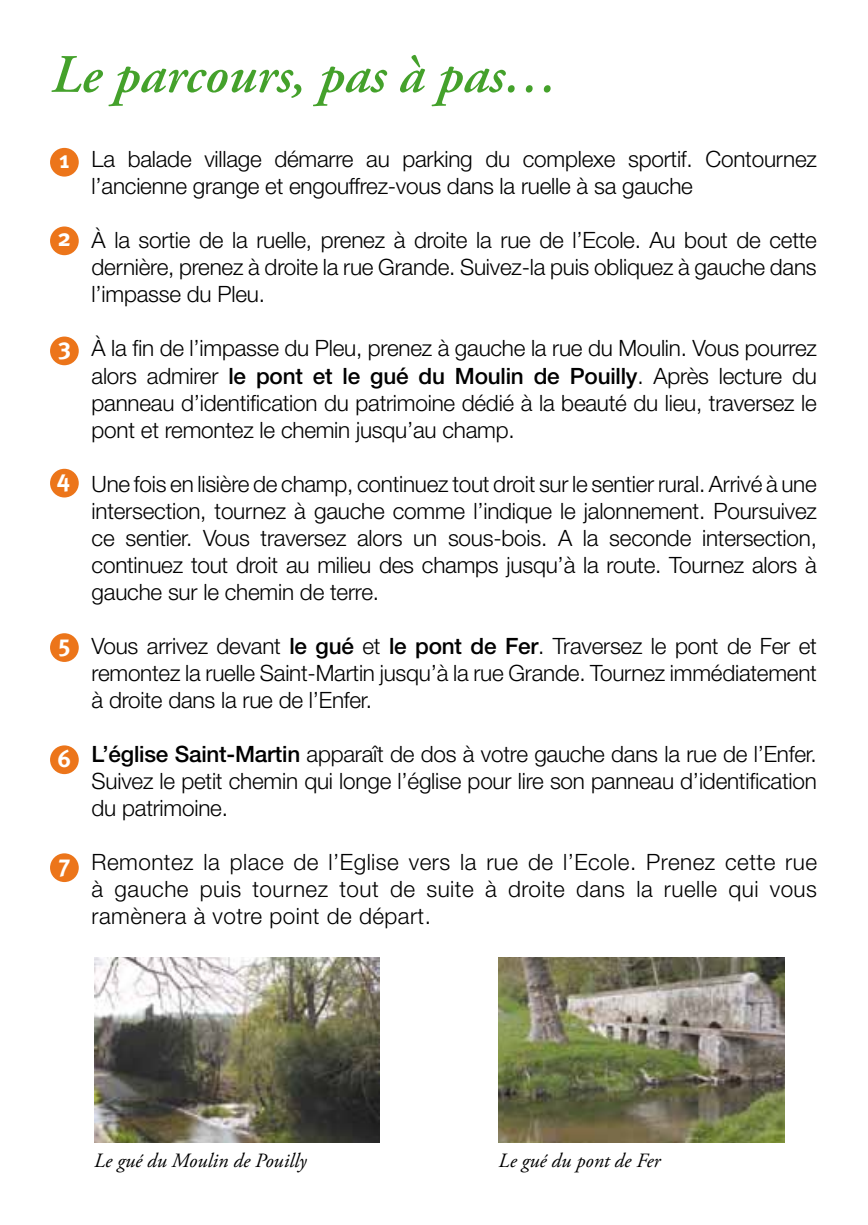
<style>
.page{position:relative;width:868px;height:1225px;background:#fff}
.page>*{position:absolute;margin:0;border:0;box-sizing:border-box;transform-origin:0 0}
.t1{font:italic 600 54px "Adobe Garamond Pro";color:#44a12b}
.t2{font:700 24.3px "Meta OT";color:#fff}
.t3{font:300 22.5px/27px "Helvetica Neue LT Std";letter-spacing:-.01em;color:#000;text-align:justify}
.t4{font:italic 20.25px "Adobe Garamond Pro";color:#000}
.s1{font-weight:500}
</style>
<div class="page">
<img style="left:94px;top:957px;width:285px;height:185px">
<img style="left:498px;top:957px;width:286px;height:185px">
<div style="left:50px;top:148px;width:29px;height:29px;background:#ec751a;border-radius:50%"></div>
<div style="left:50px;top:226px;width:29px;height:29px;background:#ec751a;border-radius:50%"></div>
<div style="left:50px;top:336px;width:29px;height:29px;background:#ec751a;border-radius:50%"></div>
<div style="left:50px;top:469px;width:29px;height:28px;background:#ec751a;border-radius:50%"></div>
<div style="left:50px;top:633px;width:29px;height:29px;background:#ec751a;border-radius:50%"></div>
<div style="left:50px;top:853px;width:29px;height:29px;background:#ec751a;border-radius:50%"></div>
<div style="left:50px;top:745px;width:29px;height:29px;background:#ec751a;border-radius:50%"></div>
<h1 class="t1" style="left:51px;top:44px;width:509px">Le parcours, pas à pas…</h1>
<p class="t2" style="left:59px;top:145px;width:12px">1</p>
<p class="t2" style="left:57px;top:223px;width:15px">2</p>
<p class="t2" style="left:58px;top:332px;width:15px">3</p>
<p class="t2" style="left:57px;top:464px;width:15px">4</p>
<p class="t2" style="left:58px;top:629px;width:14px">5</p>
<p class="t2" style="left:57px;top:744px;width:16px">6</p>
<p class="t2" style="left:58px;top:849px;width:14px">7</p>
<p class="t3" style="left:92px;top:145px;width:726px">La balade village démarre au parking du complexe sportif. Contournez l’ancienne grange et engouffrez-vous dans la ruelle à sa gauche</p>
<p class="t3" style="left:92px;top:226px;width:726px">À la sortie de la ruelle, prenez à droite la rue de l’Ecole. Au bout de cette dernière, prenez à droite la rue Grande. Suivez-la puis obliquez à gauche dans l’impasse du Pleu.</p>
<p class="t3" style="left:92px;top:334px;width:726px">À la fin de l’impasse du Pleu, prenez à gauche la rue du Moulin. Vous pourrez alors admirer <span class="s1">le pont et le gué du Moulin de Pouilly</span>. Après lecture du panneau d’identification du patrimoine dédié à la beauté du lieu, traversez le pont et remontez le chemin jusqu’au champ.</p>
<p class="t3" style="left:92px;top:469px;width:726px">Une fois en lisière de champ, continuez tout droit sur le sentier rural. Arrivé à une intersection, tournez à gauche comme l’indique le jalonnement. Poursuivez ce sentier. Vous traversez alors un sous-bois. A la seconde intersection, continuez tout droit au milieu des champs jusqu’à la route. Tournez alors à gauche sur le chemin de terre.</p>
<p class="t3" style="left:92px;top:631px;width:726px">Vous arrivez devant <span class="s1">le gué</span> et <span class="s1">le pont de Fer</span>. Traversez le pont de Fer et remontez la ruelle Saint-Martin jusqu’à la rue Grande. Tournez immédiatement à droite dans la rue de l’Enfer.</p>
<p class="t3" style="left:92px;top:739px;width:726px"><span class="s1">L’église Saint-Martin</span> apparaît de dos à votre gauche dans la rue de l’Enfer.<br>Suivez le petit chemin qui longe l’église pour lire son panneau d’identification du patrimoine.</p>
<p class="t3" style="left:92px;top:847px;width:726px">Remontez la place de l’Eglise vers la rue de l’Ecole. Prenez cette rue à gauche puis tournez tout de suite à droite dans la ruelle qui vous ramènera à votre point de départ.</p>
<p class="t4" style="left:94px;top:1148px;width:214px">Le gué du Moulin de Pouilly</p>
<p class="t4" style="left:498px;top:1148px;width:163px">Le gué du pont de Fer</p>
</div>
